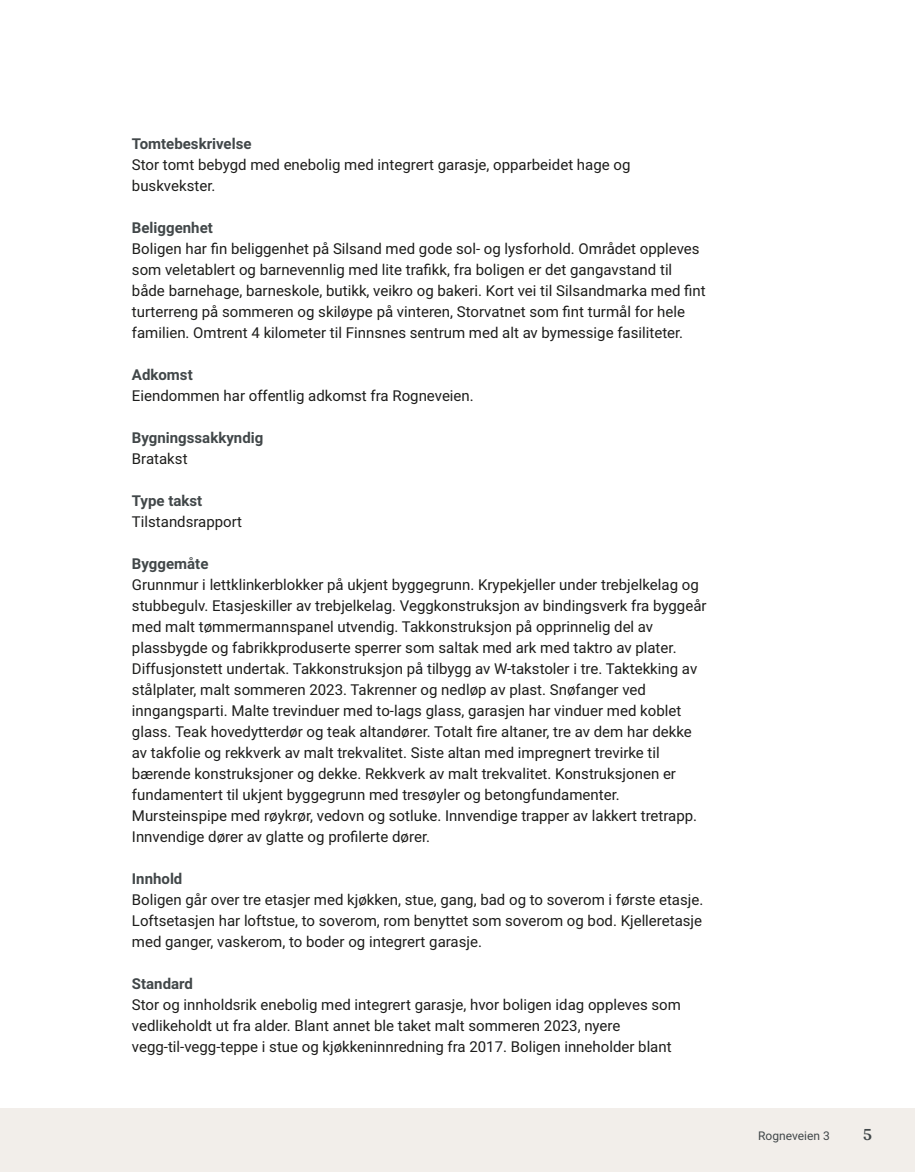
<style>
.page{position:relative;width:915px;height:1172px;background:#fff}
.page>*{position:absolute;margin:0;border:0;box-sizing:border-box;transform-origin:0 0}
.t1{font:700 18px "Arya";color:#414749}
.t2{font:15px/21px "Roboto Vitec";color:#1d1d1b}
.t3{font:700 15px "Roboto Vitec";color:#414749}
.t4{font:12px "Roboto Vitec";color:#414749}
</style>
<div class="page">
<div style="left:0;top:1108px;width:914px;height:64px;background:#f2eeea"></div>
<p class="t3" style="left:132px;top:133px;width:121px">Tomtebeskrivelse</p>
<p class="t2" style="left:132px;top:153px;width:500px">Stor tomt bebygd med enebolig med integrert garasje, opparbeidet hage og buskvekster.</p>
<p class="t3" style="left:132px;top:217px;width:82px">Beliggenhet</p>
<p class="t2" style="left:132px;top:237px;width:575px">Boligen har fin beliggenhet på Silsand med gode sol‑ og lysforhold. Området oppleves som veletablert og barnevennlig med lite trafikk, fra boligen er det gangavstand til både barnehage, barneskole, butikk, veikro og bakeri. Kort vei til Silsandmarka med fint turterreng på sommeren og skiløype på vinteren, Storvatnet som fint turmål for hele familien. Omtrent 4 kilometer til Finnsnes sentrum med alt av bymessige fasiliteter.</p>
<p class="t3" style="left:132px;top:364px;width:62px">Adkomst</p>
<p class="t2" style="left:132px;top:384px;width:343px">Eiendommen har offentlig adkomst fra Rogneveien.</p>
<p class="t3" style="left:132px;top:427px;width:133px">Bygningssakkyndig</p>
<p class="t2" style="left:132px;top:447px;width:57px">Bratakst</p>
<p class="t3" style="left:132px;top:490px;width:72px">Type takst</p>
<p class="t2" style="left:132px;top:510px;width:112px">Tilstandsrapport</p>
<p class="t3" style="left:132px;top:553px;width:78px">Byggemåte</p>
<p class="t2" style="left:132px;top:573px;width:576px">Grunnmur i lettklinkerblokker på ukjent byggegrunn. Krypekjeller under trebjelkelag og stubbegulv. Etasjeskiller av trebjelkelag. Veggkonstruksjon av bindingsverk fra byggeår med malt tømmermannspanel utvendig. Takkonstruksjon på opprinnelig del av plassbygde og fabrikkproduserte sperrer som saltak med ark med taktro av plater.<br>Diffusjonstett undertak. Takkonstruksjon på tilbygg av W‑takstoler i tre. Taktekking av stålplater, malt sommeren 2023. Takrenner og nedløp av plast. Snøfanger ved inngangsparti. Malte trevinduer med to‑lags glass, garasjen har vinduer med koblet glass. Teak hovedytterdør og teak altandører. Totalt fire altaner, tre av dem har dekke av takfolie og rekkverk av malt trekvalitet. Siste altan med impregnert trevirke til bærende konstruksjoner og dekke. Rekkverk av malt trekvalitet. Konstruksjonen er fundamentert til ukjent byggegrunn med tresøyler og betongfundamenter.<br>Mursteinspipe med røykrør, vedovn og sotluke. Innvendige trapper av lakkert tretrapp.<br>Innvendige dører av glatte og profilerte dører.</p>
<p class="t3" style="left:132px;top:868px;width:52px">Innhold</p>
<p class="t2" style="left:132px;top:888px;width:572px;text-align:justify">Boligen går over tre etasjer med kjøkken, stue, gang, bad og to soverom i første etasje.<br>Loftsetasjen har loftstue, to soverom, rom benyttet som soverom og bod. Kjelleretasje med ganger, vaskerom, to boder og integrert garasje.</p>
<p class="t3" style="left:132px;top:973px;width:63px">Standard</p>
<p class="t2" style="left:132px;top:993px;width:550px">Stor og innholdsrik enebolig med integrert garasje, hvor boligen idag oppleves som vedlikeholdt ut fra alder. Blant annet ble taket malt sommeren 2023, nyere vegg‑til‑vegg‑teppe i stue og kjøkkeninnredning fra 2017. Boligen inneholder blant</p>
<p class="t4" style="left:758px;top:1127px;width:73px">Rogneveien 3</p>
<p class="t1" style="left:862px;top:1123px;width:11px">5</p>
</div>
